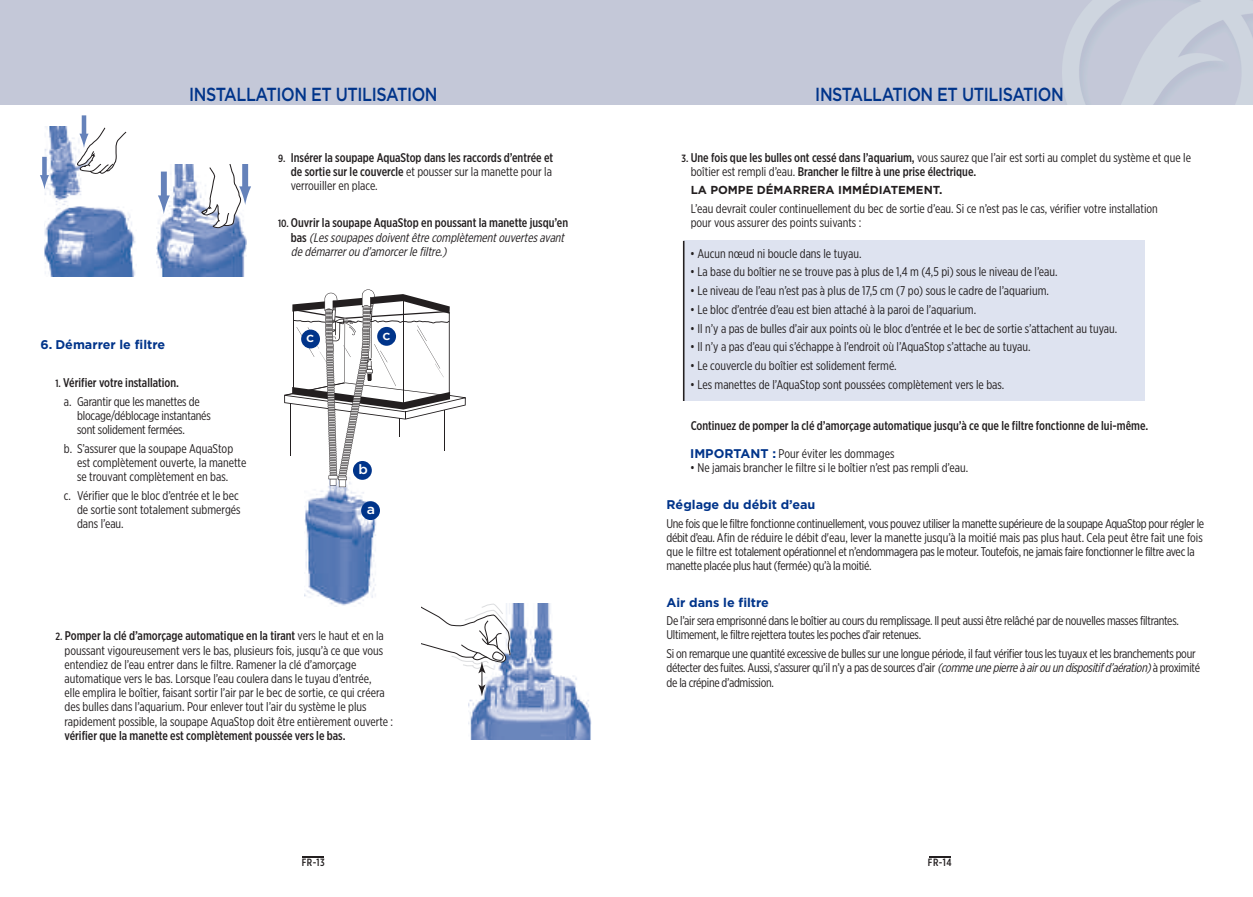
<style>
.page{position:relative;width:1253px;height:897px;background:#fff}
.page>*{position:absolute;margin:0;border:0;box-sizing:border-box;transform-origin:0 0}
.t1{font:500 18.9px "Gotham";letter-spacing:-.025em;color:#00348a;scale:.85 1}
.t2{font:500 13.5px "Gotham";color:#fff;scale:1.05 1}
.t3{font:12.6px/14.1px "Gotham X Narrow";color:#231f20}
.t4{font:12.6px/14.2px "Gotham X Narrow";letter-spacing:-.025em;color:#231f20}
.t5{font:500 12.6px/14.1px "Gotham X Narrow";color:#231f20}
.t6{font:italic 12.6px/14.2px "Gotham X Narrow";color:#231f20}
.t7{font:700 12.6px "Gotham";color:#00348a}
.t8{font:700 11.55px "Gotham";color:#231f20}
.t9{font:500 10.5px "Gotham X Narrow";letter-spacing:.05em;color:#231f20}
.s1{font-size:10.5px}
.s2{font-weight:400}
.s3{font-weight:500;font-style:normal;font-size:10.5px}
.s4{font-weight:500;font-style:normal}
.s5{font-weight:500;font-size:10.5px}
.s6{font-weight:500}
.s7{font-family:"Gotham";font-weight:700;color:#00348a}
.s8{font-style:italic}
</style>
<div class="page">
<hr style="left:929px;top:855px;width:21px;height:2px;background:#231f20">
<hr style="left:302px;top:855px;width:21px;height:2px;background:#231f20">
<img style="left:44px;top:126px;width:92px;height:150px">
<svg style="left:40px;top:157px;width:9px;height:32px"></svg>
<svg style="left:77px;top:115px;width:49px;height:59px"></svg>
<img style="left:157px;top:164px;width:90px;height:112px">
<svg style="left:158px;top:171px;width:12px;height:43px"></svg>
<svg style="left:201px;top:164px;width:50px;height:64px"></svg>
<img style="left:305px;top:487px;width:73px;height:119px">
<svg style="left:284px;top:289px;width:182px;height:198px"></svg>
<img style="left:468px;top:603px;width:123px;height:136px">
<svg style="left:421px;top:603px;width:90px;height:93px"></svg>
<div style="left:301px;top:329px;width:19px;height:19px;background:#00348a;border-radius:50%"></div>
<div style="left:377px;top:327px;width:19px;height:19px;background:#00348a;border-radius:50%"></div>
<div style="left:353px;top:461px;width:19px;height:19px;background:#00348a;border-radius:50%"></div>
<div style="left:361px;top:501px;width:19px;height:19px;background:#00348a;border-radius:50%"></div>
<div style="left:684px;top:241px;width:460px;height:160px;background:#dee3f0"></div>
<hr style="left:683px;top:241px;width:1px;height:160px;background:#231f20">
<h1 class="t1" style="left:189px;top:83px;width:294px">INSTALLATION ET UTILISATION</h1>
<p class="t7" style="left:40px;top:337px;width:126px">6. Démarrer le filtre</p>
<p class="t5" style="left:64px;top:374px;width:137px;line-height:18.8px;text-indent:-9px"><span class="s1">1.</span> Vérifier votre installation.<br><span class="s2">a. Garantir que les manettes de</span></p>
<p class="t3" style="left:77px;top:409px;width:135px">blocage/déblocage instantanés sont solidement fermées.</p>
<p class="t3" style="left:77px;top:442px;width:171px;text-indent:-13px">b. S’assurer que la soupape AquaStop est complètement ouverte, la manette se trouvant complètement en bas.</p>
<p class="t3" style="left:77px;top:489px;width:165px;text-indent:-13px">c. Vérifier que le bloc d’entrée et le bec de sortie sont totalement submergés dans l’eau.</p>
<p class="t5" style="left:291px;top:151px;width:264px;text-align:justify;text-indent:-13px"><span class="s1">9.</span> Insérer la soupape AquaStop dans les raccords d’entrée et de sortie sur le couvercle <span class="s2">et pousser sur la manette pour la verrouiller en place.</span></p>
<p class="t6" style="left:291px;top:217px;width:279px;text-indent:-13px"><span class="s3">10.</span> <span class="s4">Ouvrir la soupape AquaStop en poussant la manette jusqu’en b a s</span> (Les soupapes doiventêtre complètementouvertes avant de démarrerou d’amorcerle filtre.)</p>
<p class="t2" style="left:306px;top:329px;width:9px">c</p>
<p class="t2" style="left:382px;top:327px;width:9px">c</p>
<p class="t2" style="left:358px;top:461px;width:11px">b</p>
<p class="t2" style="left:367px;top:501px;width:9px">a</p>
<p class="t3" style="left:65px;top:629px;width:330px;text-indent:-9px"><span class="s5">2.</span> <span class="s6">Pomper la clé d’amorçage automatique en la tirant</span> vers le haut et en la poussant vigoureusement vers le bas, plusieurs fois, jusqu’à ce que vous entendiez de l’eau entrer dans le filtre. Ramener la clé d’amorçage automatique vers le bas. Lorsque l’eau coulera dans le tuyau d’entrée,<br>elle emplira le boîtier, faisant sortir l’air par le bec de sortie, ce qui créera des bulles dans l’aquarium. Pour enlever tout l’air du système le plus rapidement possible, la soupape AquaStop doit être entièrement ouverte :</p>
<p class="t5" style="left:65px;top:729px;width:283px">vérifier que la manette est complètement poussée vers le bas.</p>
<h1 class="t1" style="left:815px;top:83px;width:294px">INSTALLATION ET UTILISATION</h1>
<p class="t5" style="left:691px;top:151px;width:502px;text-indent:-9px"><span class="s1">3.</span> Une fois que les bulles ont cessé dans l’aquarium, <span class="s2">vous saurez que l’air est sorti au complet du système et que le boîtier est rempli d’eau.</span> Brancher le filtre à une prise électrique.</p>
<p class="t8" style="left:691px;top:184px;width:253px">LA POMPE DÉMARRERA IMMÉDIATEMENT.</p>
<p class="t3" style="left:691px;top:202px;width:469px">L’eau devrait couler continuellement du bec de sortie d’eau. Si ce n’est pas le cas, vérifier votre installation pour vous assurer des points suivants :</p>
<p class="t3" style="left:690px;top:247px;width:173px">• Aucun nœud ni boucle dans le tuyau.</p>
<p class="t3" style="left:690px;top:266px;width:369px">• La base du boîtier ne se trouve pas à plus de 1,4 m (4,5 pi) sous le niveau de l’eau.</p>
<p class="t3" style="left:690px;top:284px;width:360px">• Le niveau de l’eau n’est pas à plus de 17,5 cm (7 po) sous le cadre de l’aquarium.</p>
<p class="t3" style="left:690px;top:303px;width:287px">• Le bloc d’entrée d’eau est bien attaché à la paroi de l’aquarium.</p>
<p class="t3" style="left:690px;top:322px;width:429px">• Il n’y a pas de bulles d’air aux points où le bloc d’entrée et le bec de sortie s’attachent au tuyau.</p>
<p class="t3" style="left:690px;top:341px;width:342px">• Il n’y a pas d’eau qui s’échappe à l’endroit où l’AquaStop s’attache au tuyau.</p>
<p class="t3" style="left:690px;top:359px;width:208px">• Le couvercle du boîtier est solidement fermé.</p>
<p class="t3" style="left:690px;top:378px;width:316px">• Les manettes de l’AquaStop sont poussées complètement vers le bas.</p>
<p class="t5" style="left:691px;top:419px;width:459px">Continuez de pomper la clé d’amorçage automatique jusqu’à ce que le filtre fonctionne de lui-même.</p>
<p class="t3" style="left:690px;top:447px;width:206px"><span class="s7">IMPORTANT :</span> Pour éviter les dommages</p>
<p class="t3" style="left:690px;top:462px;width:279px">• Ne jamais brancher le filtre si le boîtier n’est pas rempli d’eau.</p>
<p class="t7" style="left:666px;top:497px;width:150px">Réglage du débit d’eau</p>
<p class="t4" style="left:666px;top:517px;width:539px">Une fois que le filtre fonctionne continuellement, vous pouvez utiliser la manette supérieure de la soupape AquaStop pour régler le débit d’eau. Afin de réduire le débit d'eau, lever la manette jusqu’à la moitié mais pas plus haut. Cela peut être fait une fois que le filtre est totalement opérationnel et n’endommagera pas le moteur. Toutefois, ne jamais faire fonctionner le filtre avec la manette placée plus haut (fermée) qu’à la moitié.</p>
<p class="t7" style="left:666px;top:594px;width:104px">Air dans le filtre</p>
<p class="t4" style="left:666px;top:614px;width:514px">De l’air sera emprisonné dans le boîtier au cours du remplissage. Il peut aussi être relâché par de nouvelles masses filtrantes.<br>Ultimement, le filtre rejettera toutes les poches d’air retenues.</p>
<p class="t4" style="left:666px;top:647px;width:535px">Si on remarque une quantité excessive de bulles sur une longue période, il faut vérifier tous les tuyaux et les branchements pour détecter des fuites. Aussi, s'assurer qu’il n’y a pas de sources d’air <span class="s8">(comme une pierre à airou un dispositif d’aération)</span>à proximité de la crépine d’admission.</p>
<p class="t9" style="left:302px;top:858px;width:24px">FR-13</p>
<p class="t9" style="left:928px;top:858px;width:25px">FR-14</p>
</div>
